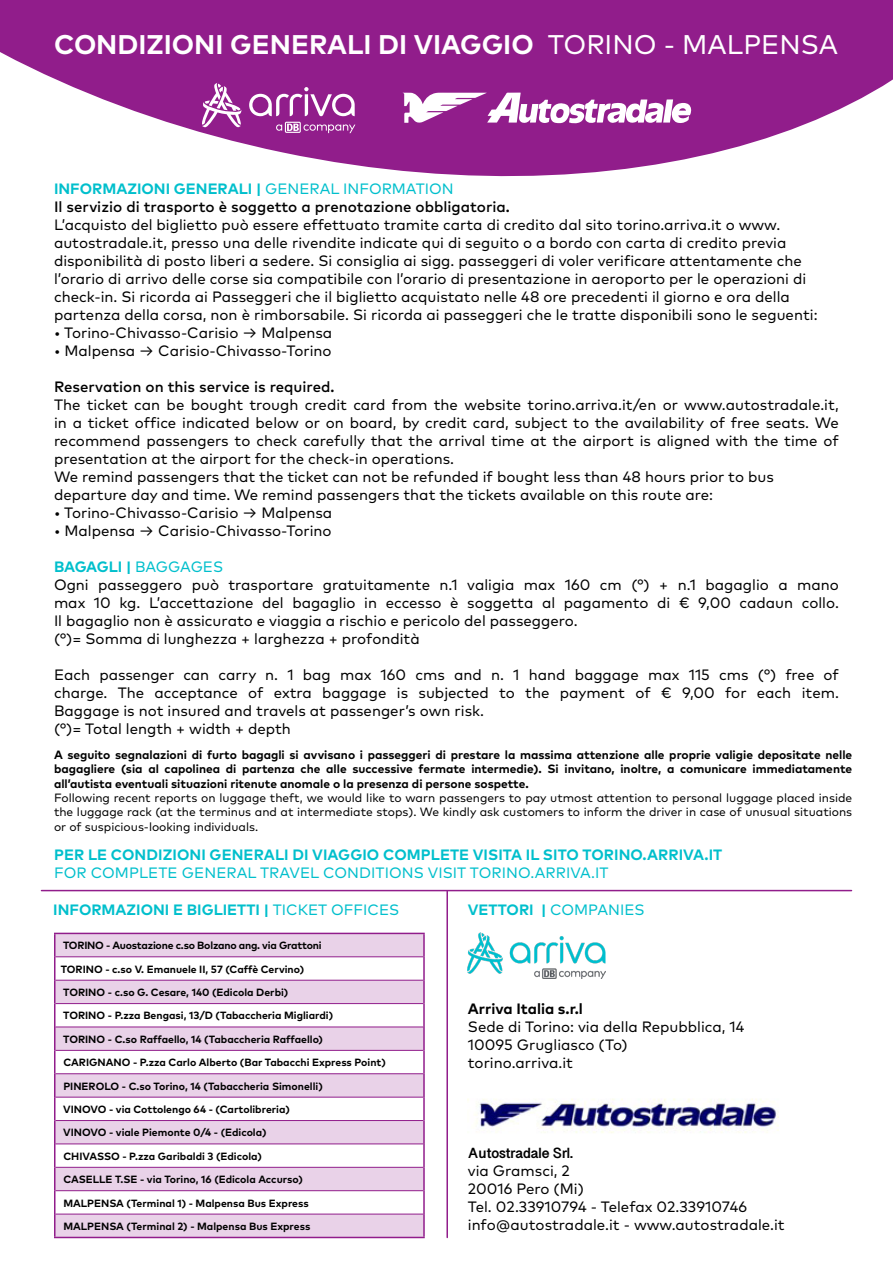
<style>
.page{position:relative;width:893px;height:1263px;background:#fff}
.page>*{position:absolute;margin:0;border:0;box-sizing:border-box;transform-origin:0 0}
.t1{font:700 27px "Mark Pro";color:#fff}
.t2{font:15px/18px "Mark Pro";color:#000}
.t3{font:500 15px/18px "Mark Pro";color:#000}
.t4{font:700 15px "Mark Pro";letter-spacing:.005em;color:#00bfcc}
.t5{font:15px "Mark Pro";letter-spacing:.005em;color:#00bfcc}
.t6{font:700 15px "Mark Pro";color:#000}
.t7{font:700 15px "Bangla Sangam MN";color:#000}
.t8{font:700 12px/14.4px "Mark Pro";color:#000;text-align:justify}
.t9{font:12px/14.4px "Mark Pro";color:#000;text-align:justify}
.t10{font:700 10.5px "Mark Pro";color:#000}
.t11{font:700 10.5px "Mark Pro";letter-spacing:-.02em;color:#000}
.s1{font-weight:400}
.s2{font-weight:700;color:#00bfcc}
.s3{font-weight:400;color:#00bfcc}
.s4{color:#00bfcc}
.s5{font-weight:700}
</style>
<div class="page">
<svg style="left:0;top:0;width:893px;height:177px;fill:#911d8b"></svg>
<hr style="left:446px;top:891px;width:2px;height:346px;background:#911d8b">
<img style="left:468px;top:933px;width:137px;height:45px">
<img style="left:468px;top:1098px;width:311px;height:35px">
<hr style="left:41px;top:890px;width:810px;height:1px;background:#911d8b">
<svg style="left:56px;top:934px;width:367px;height:303px;fill:#e9d2e8"></svg>
<hr style="left:56px;top:956px;width:367px;height:1px;background:#911d8b">
<hr style="left:56px;top:980px;width:367px;height:1px;background:#911d8b">
<hr style="left:56px;top:1026px;width:367px;height:1px;background:#911d8b">
<hr style="left:56px;top:1097px;width:367px;height:1px;background:#911d8b">
<hr style="left:56px;top:1143px;width:367px;height:1px;background:#911d8b">
<hr style="left:56px;top:1190px;width:367px;height:1px;background:#911d8b">
<hr style="left:56px;top:1003px;width:367px;height:1px;background:#911d8b">
<hr style="left:56px;top:1050px;width:367px;height:1px;background:#911d8b">
<hr style="left:56px;top:1073px;width:367px;height:1px;background:#911d8b">
<hr style="left:56px;top:1120px;width:367px;height:1px;background:#911d8b">
<hr style="left:56px;top:1167px;width:367px;height:1px;background:#911d8b">
<hr style="left:56px;top:1214px;width:367px;height:1px;background:#911d8b">
<hr style="left:54px;top:933px;width:371px;height:1px;background:#911d8b">
<hr style="left:54px;top:934px;width:2px;height:23px;background:#911d8b">
<hr style="left:423px;top:934px;width:2px;height:23px;background:#911d8b">
<hr style="left:54px;top:957px;width:2px;height:23px;background:#911d8b">
<hr style="left:423px;top:957px;width:2px;height:23px;background:#911d8b">
<hr style="left:54px;top:980px;width:2px;height:23px;background:#911d8b">
<hr style="left:423px;top:980px;width:2px;height:23px;background:#911d8b">
<hr style="left:54px;top:1003px;width:2px;height:24px;background:#911d8b">
<hr style="left:423px;top:1003px;width:2px;height:24px;background:#911d8b">
<hr style="left:54px;top:1027px;width:2px;height:23px;background:#911d8b">
<hr style="left:423px;top:1027px;width:2px;height:23px;background:#911d8b">
<hr style="left:54px;top:1050px;width:2px;height:24px;background:#911d8b">
<hr style="left:423px;top:1050px;width:2px;height:24px;background:#911d8b">
<hr style="left:54px;top:1074px;width:2px;height:23px;background:#911d8b">
<hr style="left:423px;top:1074px;width:2px;height:23px;background:#911d8b">
<hr style="left:54px;top:1097px;width:2px;height:23px;background:#911d8b">
<hr style="left:423px;top:1097px;width:2px;height:23px;background:#911d8b">
<hr style="left:54px;top:1120px;width:2px;height:24px;background:#911d8b">
<hr style="left:423px;top:1120px;width:2px;height:24px;background:#911d8b">
<hr style="left:54px;top:1144px;width:2px;height:23px;background:#911d8b">
<hr style="left:423px;top:1144px;width:2px;height:23px;background:#911d8b">
<hr style="left:54px;top:1167px;width:2px;height:24px;background:#911d8b">
<hr style="left:423px;top:1167px;width:2px;height:24px;background:#911d8b">
<hr style="left:54px;top:1191px;width:2px;height:23px;background:#911d8b">
<hr style="left:423px;top:1191px;width:2px;height:23px;background:#911d8b">
<hr style="left:54px;top:1214px;width:2px;height:23px;background:#911d8b">
<hr style="left:423px;top:1214px;width:2px;height:23px;background:#911d8b">
<hr style="left:54px;top:1237px;width:371px;height:1px;background:#911d8b">
<svg style="left:276px;top:122px;width:79px;height:11px"></svg>
<svg style="left:249px;top:87px;width:106px;height:29px"></svg>
<svg style="left:202px;top:83px;width:40px;height:44px"></svg>
<svg style="left:403px;top:93px;width:288px;height:31px"></svg>
<h1 class="t1" style="left:54px;top:24px;width:786px">CONDIZIONI GENERALI DI VIAGGIO <span class="s1">TORINO - MALPENSA</span></h1>
<p class="t3" style="left:54px;top:178px;width:457px"><span class="s2">INFORMAZIONI GENERALI |</span> <span class="s3">GENERAL INFORMATION<br></span>Il servizio di trasporto è soggetto a prenotazione obbligatoria.</p>
<p class="t2" style="left:54px;top:214px;width:765px">L’acquisto del biglietto può essere effettuato tramite carta di credito dal sito torino.arriva.it o www. autostradale.it, presso una delle rivendite indicate qui di seguito o a bordo con carta di credito previa disponibilità di posto liberi a sedere. Si consiglia ai sigg. passeggeri di voler verificare attentamente che l’orario di arrivo delle corse sia compatibile con l’orario di presentazione in aeroporto per le operazioni di check-in. Si ricorda ai Passeggeri che il biglietto acquistato nelle 48 ore precedenti il giorno e ora della partenza della corsa, non è rimborsabile. Si ricorda ai passeggeri che le tratte disponibili sono le seguenti:</p>
<p class="t2" style="left:54px;top:322px;width:280px">• Torino-Chivasso-Carisio → Malpensa</p>
<p class="t2" style="left:54px;top:340px;width:279px">• Malpensa → Carisio-Chivasso-Torino</p>
<p class="t3" style="left:54px;top:376px;width:282px">Reservation on this service is required.</p>
<p class="t2" style="left:54px;top:394px;width:786px">The ticket can be bought trough credit card from the website torino.arriva.it/en or www.autostradale.it, in a ticket office indicated below or on board, by credit card, subject to the availability of free seats. We recommend passengers to check carefully that the arrival time at the airport is aligned with the time of presentation at the airport for the check-in operations.<br>We remind passengers that the ticket can not be refunded if bought less than 48 hours prior to bus departure day and time. We remind passengers that the tickets available on this route are:</p>
<p class="t2" style="left:54px;top:502px;width:280px">• Torino-Chivasso-Carisio → Malpensa</p>
<p class="t2" style="left:54px;top:520px;width:279px">• Malpensa → Carisio-Chivasso-Torino</p>
<p class="t2" style="left:54px;top:556px;width:786px"><span class="s2">BAGAGLI |</span> <span class="s4">BAGGAGES<br></span>Ogni passeggero può trasportare gratuitamente n.1 valigia max 160 cm (°) + n.1 bagaglio a mano max 10 kg. L’accettazione del bagaglio in eccesso è soggetta al pagamento di € 9,00 cadaun collo.<br>Il bagaglio non è assicurato e viaggia a rischio e pericolo del passeggero.<br>(°)= Somma di lunghezza + larghezza + profondità</p>
<p class="t2" style="left:54px;top:664px;width:786px">Each passenger can carry n. 1 bag max 160 cms and n. 1 hand baggage max 115 cms (°) free of charge. The acceptance of extra baggage is subjected to the payment of € 9,00 for each item.<br>Baggage is not insured and travels at passenger’s own risk.<br>(°)= Total length + width + depth</p>
<p class="t8" style="left:54px;top:746px;width:800px">A seguito segnalazioni di furto bagagli si avvisano i passeggeri di prestare la massima attenzione alle proprie valigie depositate nelle bagagliere (sia al capolinea di partenza che alle successive fermate intermedie). Si invitano, inoltre, a comunicare immediatamente all’autista eventuali situazioni ritenute anomale o la presenza di persone sospette.</p>
<p class="t9" style="left:54px;top:789px;width:800px">Following recent reports on luggage theft, we would like to warn passengers to pay utmost attention to personal luggage placed inside the luggage rack (at the terminus and at intermediate stops). We kindly ask customers to inform the driver in case of unusual situations or of suspicious-looking individuals.</p>
<p class="t4" style="left:54px;top:843px;width:670px">PER LE CONDIZIONI GENERALI DI VIAGGIO COMPLETE VISITA IL SITO TORINO.ARRIVA.IT</p>
<p class="t5" style="left:54px;top:861px;width:556px">FOR COMPLETE GENERAL TRAVEL CONDITIONS VISIT TORINO.ARRIVA.IT</p>
<p class="t4" style="left:53px;top:898px;width:347px">INFORMAZIONI E BIGLIETTI | <span class="s1">TICKET OFFICES</span></p>
<p class="t5" style="left:468px;top:898px;width:178px"><span class="s5">VETTORI |</span> COMPANIES</p>
<p class="t11" style="left:63px;top:937px;width:260px">TORINO - Auostazione c.so Bolzano ang. via Grattoni</p>
<p class="t10" style="left:61px;top:961px;width:245px">TORINO - c.so V. Emanuele II, 57 (Caffè Cervino)</p>
<p class="t10" style="left:63px;top:984px;width:227px">TORINO - c.so G. Cesare, 140 (Edicola Derbi)</p>
<p class="t10" style="left:63px;top:1008px;width:271px">TORINO - P.zza Bengasi, 13/D (Tabaccheria Migliardi)</p>
<p class="t10" style="left:63px;top:1031px;width:261px">TORINO - C.so Raffaello, 14 (Tabaccheria Raffaello)</p>
<p class="t10" style="left:63px;top:1054px;width:324px">CARIGNANO - P.zza Carlo Alberto (Bar Tabacchi Express Point)</p>
<p class="t10" style="left:63px;top:1078px;width:261px">PINEROLO - C.so Torino, 14 (Tabaccheria Simonelli)</p>
<p class="t10" style="left:63px;top:1101px;width:228px">VINOVO - via Cottolengo 64 - (Cartolibreria)</p>
<p class="t10" style="left:63px;top:1125px;width:205px">VINOVO - viale Piemonte 0/4 - (Edicola)</p>
<p class="t10" style="left:63px;top:1148px;width:200px">CHIVASSO - P.zza Garibaldi 3 (Edicola)</p>
<p class="t10" style="left:63px;top:1171px;width:241px">CASELLE T.SE - via Torino, 16 (Edicola Accurso)</p>
<p class="t10" style="left:63px;top:1195px;width:247px">MALPENSA (Terminal 1) - Malpensa Bus Express</p>
<p class="t10" style="left:63px;top:1218px;width:248px">MALPENSA (Terminal 2) - Malpensa Bus Express</p>
<p class="t6" style="left:468px;top:997px;width:117px">Arriva Italia s.r.l</p>
<p class="t2" style="left:468px;top:1016px;width:278px">Sede di Torino: via della Repubblica, 14<br>10095 Grugliasco (To)<br>torino.arriva.it</p>
<p class="t7" style="left:468px;top:1143px;width:107px">Autostradale Srl.</p>
<p class="t2" style="left:468px;top:1160px;width:318px">via Gramsci, 2<br>20016 Pero (Mi)<br>Tel. 02.33910794 - Telefax 02.33910746 info@autostradale.it - www.autostradale.it</p>
</div>
